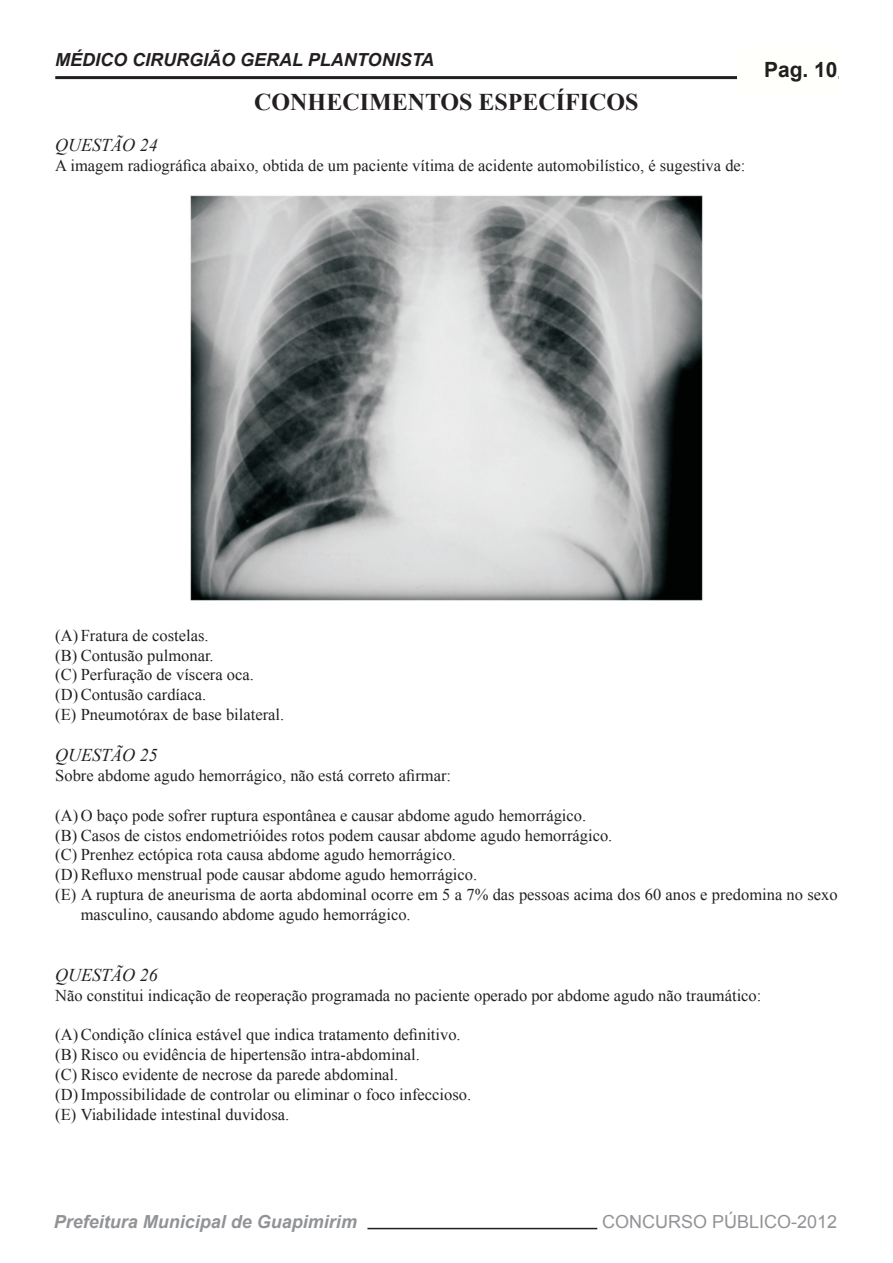
<style>
.page{position:relative;width:893px;height:1263px;background:#fff}
.page>*{position:absolute;margin:0;border:0;box-sizing:border-box;transform-origin:0 0}
.t1{font:700 24px "Times New Roman";color:#231f20}
.t2{font:700 21px "Arial";color:#231f20}
.t3{font:italic 700 18px "Arial";color:#919396}
.t4{font:italic 700 18px "Arial";color:#231f20}
.t5{font:italic 18px "Times New Roman";color:#231f20}
.t6{font:18px "Arial";color:#919396}
.t7{font:16.5px/19.8px "Times New Roman";color:#231f20}
</style>
<div class="page">
<hr style="left:55px;top:76px;width:783px;height:3px;background:#231f20">
<hr style="left:367px;top:1228px;width:230px;height:1px;background:#231f20">
<div style="left:737px;top:45px;width:100px;height:49px;background:#fffffc"></div>
<img style="left:190px;top:195px;width:513px;height:406px">
<p class="t4" style="left:55px;top:48px;width:381px">MÉDICO CIRURGIÃO GERAL PLANTONISTA</p>
<h1 class="t1" style="left:254px;top:85px;width:386px">CONHECIMENTOS ESPECÍFICOS</h1>
<p class="t5" style="left:55px;top:133px;width:104px">QUESTÃO 24</p>
<p class="t7" style="left:55px;top:155px;width:692px">A imagem radiográfica abaixo, obtida de um paciente vítima de acidente automobilístico, é sugestiva de:</p>
<p class="t2" style="left:764px;top:56px;width:75px">Pag. 10</p>
<p class="t7" style="left:55px;top:625px;width:230px">(A) Fratura de costelas.<br>(B) Contusão pulmonar.<br>(C) Perfuração de víscera oca.<br>(D) Contusão cardíaca.<br>(E) Pneumotórax de base bilateral.</p>
<p class="t5" style="left:55px;top:743px;width:104px">QUESTÃO 25</p>
<p class="t7" style="left:55px;top:765px;width:397px">Sobre abdome agudo hemorrágico, não está correto afirmar:</p>
<p class="t7" style="left:55px;top:805px;width:532px">(A) O baço pode sofrer ruptura espontânea e causar abdome agudo hemorrágico.</p>
<p class="t7" style="left:55px;top:825px;width:559px">(B) Casos de cistos endometrióides rotos podem causar abdome agudo hemorrágico.</p>
<p class="t7" style="left:55px;top:845px;width:402px">(C) Prenhez ectópica rota causa abdome agudo hemorrágico.</p>
<p class="t7" style="left:55px;top:864px;width:423px">(D) Refluxo menstrual pode causar abdome agudo hemorrágico.</p>
<p class="t7" style="left:55px;top:884px;width:784px">(E) A ruptura de aneurisma de aorta abdominal ocorre em 5 a 7% das pessoas acima dos 60 anos e predomina no sexo</p>
<p class="t7" style="left:81px;top:904px;width:331px">masculino, causando abdome agudo hemorrágico.</p>
<p class="t5" style="left:55px;top:962px;width:104px">QUESTÃO 26</p>
<p class="t7" style="left:55px;top:985px;width:708px">Não constitui indicação de reoperação programada no paciente operado por abdome agudo não traumático:</p>
<p class="t7" style="left:55px;top:1025px;width:417px">(A) Condição clínica estável que indica tratamento definitivo. (B) Risco ou evidência de hipertensão intra-abdominal.<br>(C) Risco evidente de necrose da parede abdominal.<br>(D) Impossibilidade de controlar ou eliminar o foco infeccioso. (E) Viabilidade intestinal duvidosa.</p>
<p class="t3" style="left:54px;top:1209px;width:305px">Prefeitura Municipal de Guapimirim</p>
<p class="t6" style="left:602px;top:1210px;width:237px">CONCURSO PÚBLICO-2012</p>
</div>
